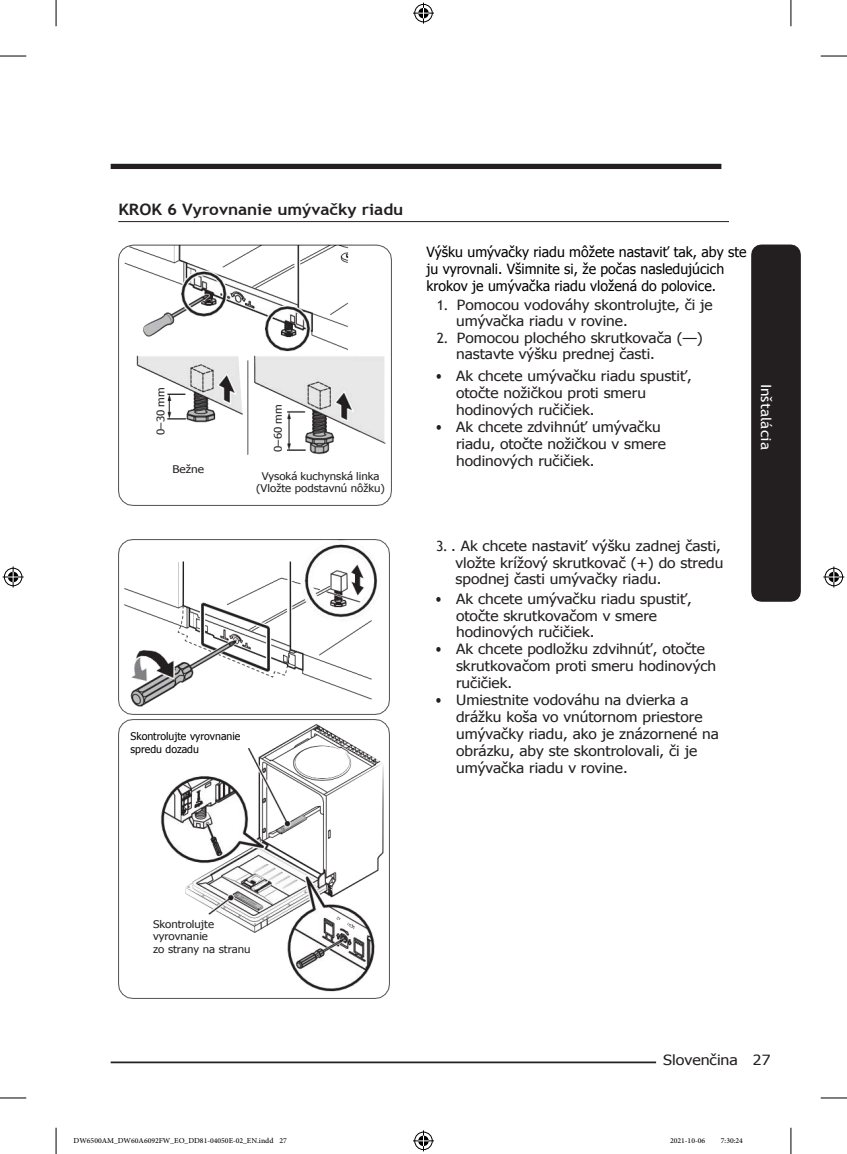
<style>
.page{position:relative;width:847px;height:1154px;background:#fff}
.page>*{position:absolute;margin:0;border:0;box-sizing:border-box;transform-origin:0 0}
.t1{font:700 15.75px "Trebuchet MS";color:#231f20;scale:1.09 1}
.t2{font:14px/17px "Tahoma";color:#231f20;scale:.87 1}
.t3{font:14px/16.6px "Tahoma";color:#231f20;scale:1.1 1}
.t4{font:14px/16.8px "Tahoma";color:#000}
.t5{font:14px "Tahoma";color:#231f20;scale:1.13 1}
.t6{font:14px "Trebuchet MS";color:#fff;scale:1.1 1}
.t7{font:10.5px/12.4px "Tahoma";color:#231f20;text-align:center;scale:1.09 1}
.t8{font:10.5px "Adobe Arabic";color:#000}
.t9{font:10.5px/12.4px "Tahoma";color:#000}
.t10{font:10.5px "Tahoma";color:#231f20;scale:1.14 1}
.s1{font-style:inherit}
.s2{font-family:"Trebuchet MS"}
</style>
<div class="page">
<hr style="left:111px;top:1061px;width:610px;height:2px;background:#231f20">
<div style="left:656px;top:1055px;width:80px;height:17px;background:#fff"></div>
<svg style="left:0;top:56px;width:26px;height:1px"></svg>
<svg style="left:820px;top:56px;width:26px;height:1px"></svg>
<svg style="left:0;top:1097px;width:26px;height:1px"></svg>
<svg style="left:820px;top:1097px;width:26px;height:1px"></svg>
<svg style="left:56px;top:0;width:1px;height:26px"></svg>
<svg style="left:56px;top:1128px;width:1px;height:26px"></svg>
<svg style="left:790px;top:0;width:1px;height:26px"></svg>
<svg style="left:790px;top:1128px;width:1px;height:26px"></svg>
<svg style="left:413px;top:3px;width:21px;height:21px"></svg>
<svg style="left:413px;top:1130px;width:21px;height:21px"></svg>
<svg style="left:3px;top:566px;width:21px;height:21px"></svg>
<svg style="left:823px;top:566px;width:21px;height:21px"></svg>
<hr style="left:118px;top:221px;width:610px;height:1px;background:#231f20">
<img style="left:118px;top:245px;width:273px;height:260px">
<img style="left:118px;top:540px;width:271px;height:174px">
<img style="left:118px;top:719px;width:271px;height:279px">
<svg style="left:336px;top:916px;width:5px;height:4px"></svg>
<svg style="left:347px;top:922px;width:8px;height:7px"></svg>
<div style="left:751px;top:244px;width:49px;height:358px;background:#231f20"></div>
<div style="left:111px;top:164px;width:610px;height:5px;background:#231f20"></div>
<p class="t1" style="left:118px;top:199px;width:263px"><span class="s1">KROK 6</span> Vyrovnanie umývačky riadu</p>
<p class="t7" style="left:154px;top:435px;width:45px;rotate:-90deg">0–30 mm</p>
<p class="t10" style="left:172px;top:462px;width:29px">Bežne</p>
<p class="t7" style="left:271px;top:452px;width:45px;rotate:-90deg">0–60 mm</p>
<p class="t7" style="left:256px;top:469px;width:120px">Vysoká kuchynská linka (Vložte podstavnú nôžku)</p>
<p class="t9" style="left:130px;top:730px;width:111px">Skontrolujte vyrovnanie spredu dozadu</p>
<p class="t4" style="left:426px;top:243px;width:321px">Výšku umývačky riadu môžete nastaviť tak, aby ste ju vyrovnali. Všimnite si, že počas nasledujúcich krokov je umývačka riadu vložená do polovice.</p>
<p class="t3" style="left:456px;top:296px;width:235px;text-indent:-19px"><span class="s2">1.</span> Pomocou vodováhy skontrolujte, či je umývačka riadu v rovine.</p>
<p class="t3" style="left:456px;top:329px;width:226px;text-indent:-19px"><span class="s2">2.</span> Pomocou plochého skrutkovača (—) nastavte výšku prednej časti.</p>
<p class="t2" style="left:456px;top:367px;width:272px;text-indent:-20px">• Ak chcete umývačku riadu spustiť, otočte nožičkou proti smeru hodinových ručičiek.</p>
<p class="t2" style="left:456px;top:418px;width:243px;text-indent:-20px">• Ak chcete zdvihnúť umývačku riadu, otočte nožičkou v smere hodinových ručičiek.</p>
<p class="t6" style="left:774px;top:384px;width:62px;rotate:90deg">Inštalácia</p>
<p class="t3" style="left:455px;top:537px;width:245px;text-indent:-19px"><span class="s2">3.</span> . Ak chcete nastaviť výšku zadnej časti, vložte krížový skrutkovač (+) do stredu spodnej časti umývačky riadu.</p>
<p class="t2" style="left:456px;top:589px;width:272px;text-indent:-20px">• Ak chcete umývačku riadu spustiť, otočte skrutkovačom v smere hodinových ručičiek.</p>
<p class="t2" style="left:456px;top:640px;width:300px;text-indent:-20px">• Ak chcete podložku zdvihnúť, otočte skrutkovačom proti smeru hodinových ručičiek.</p>
<p class="t2" style="left:456px;top:691px;width:303px;text-indent:-20px">• Umiestnite vodováhu na dvierka a drážku koša vo vnútornom priestore umývačky riadu, ako je znázornené na obrázku, aby ste skontrolovali, či je umývačka riadu v rovine.</p>
<p class="t7" style="left:153px;top:917px;width:91px;text-align:left">Skontrolujte vyrovnanie<br>zo strany na stranu</p>
<p class="t5" style="left:663px;top:1051px;width:96px">Slovenčina 27</p>
<p class="t8" style="left:74px;top:1133px;width:215px">DW6500AM_DW60A6092FW_EO_DD81-04050E-02_EN.indd 27</p>
<p class="t8" style="left:669px;top:1133px;width:37px">2021-10-06</p>
<p class="t8" style="left:720px;top:1133px;width:24px">7:30:24</p>
</div>
